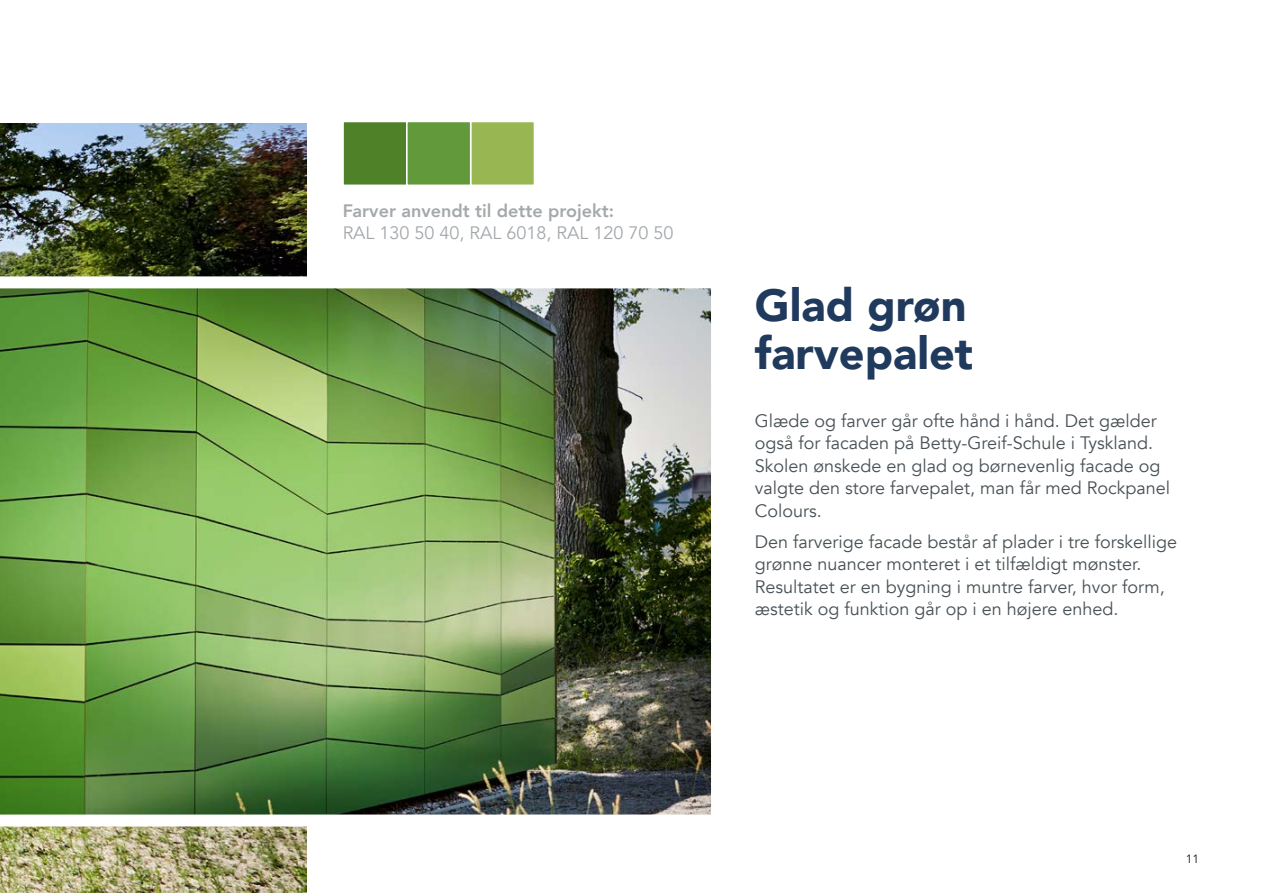
<style>
.page{position:relative;width:1263px;height:893px;background:#fff}
.page>*{position:absolute;margin:0;border:0;box-sizing:border-box;transform-origin:0 0}
.t1{font:900 45px/48px "Avenir";color:#203a5d}
.t2{font:18px/22.5px "Avenir";color:#485156}
.t3{font:800 18px "Avenir";color:#485156}
.t4{font:12px "Avenir";color:#1d1d1b}
</style>
<div class="page">
<img style="left:0;top:123px;width:306px;height:770px">
<img style="left:0;top:270px;width:711px;height:562px">
<div style="left:470px;top:121px;width:65px;height:65px;background:#98b652;border:2px solid #fff"></div>
<div style="left:342px;top:121px;width:66px;height:65px;background:#4f8129;border:2px solid #fff"></div>
<div style="left:406px;top:121px;width:65px;height:65px;background:#61993b;border:2px solid #fff"></div>
<p class="t3" style="left:342px;top:197px;width:273px">Farver anvendt til dette projekt:</p>
<p class="t2" style="left:342px;top:222px;width:333px">RAL 130 50 40, RAL 6018, RAL 120 70 50</p>
<h1 class="t1" style="left:755px;top:281px;width:220px">Glad grøn farvepalet</h1>
<p class="t2" style="left:755px;top:410px;width:417px">Glæde og farver går ofte hånd i hånd. Det gælder også for facaden på Betty-Greif-Schule i Tyskland.<br>Skolen ønskede en glad og børnevenlig facade og valgte den store farvepalet, man får med Rockpanel Colours.</p>
<p class="t2" style="left:755px;top:531px;width:424px">Den farverige facade består af plader i tre forskellige grønne nuancer monteret i et tilfældigt mønster.<br>Resultatet er en bygning i muntre farver, hvor form, æstetik og funktion går op i en højere enhed.</p>
<p class="t4" style="left:1186px;top:852px;width:15px">11</p>
</div>
